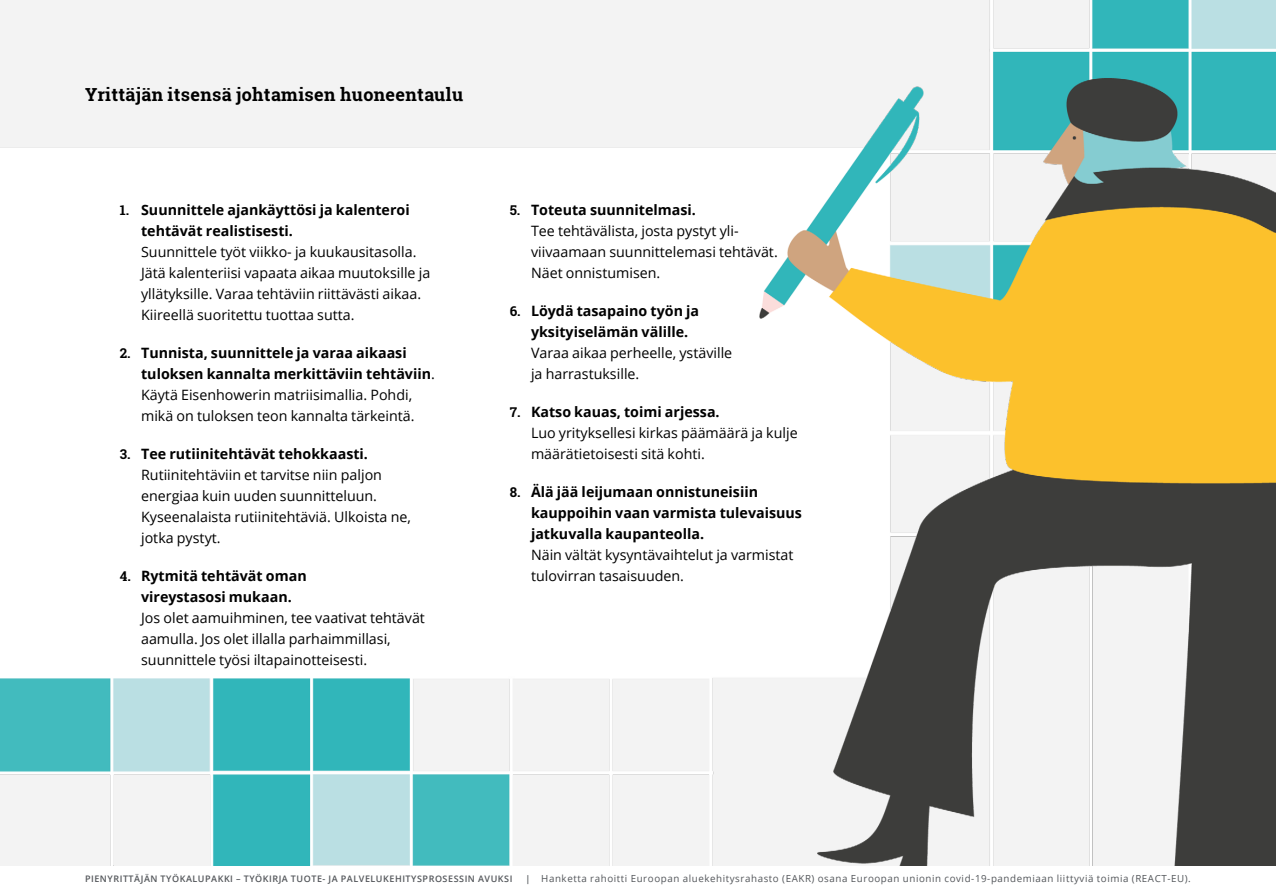
<style>
.page{position:relative;width:1276px;height:893px;background:#fff}
.page>*{position:absolute;margin:0;border:0;box-sizing:border-box;transform-origin:0 0}
.TYOPOHJAT_-_H3{font:700 18px "Roboto Slab";letter-spacing:.02em;color:#000}
.t1{font:14.25px/21px "Open Sans";color:#000}
.t2{font:700 14.25px/21px "Open Sans";color:#000}
.alatunniste_normal{font:9.75px "Open Sans";letter-spacing:.06em;color:#53565a}
.alatunniste_normal-2{font:600 9px "Open Sans";letter-spacing:.06em;color:#53565a}
.s1{font-family:"Roboto Slab";font-weight:700;font-size:13.5px}
.s2{font-weight:700}
.s3{font-family:"Roboto Slab";font-size:13.5px}
.s4{font-weight:400}
.s5{font-weight:600;font-size:9px}
</style>
<div class="page">
<img style="left:0;top:0;width:1275px;height:866px">
<h3 class="TYOPOHJAT_-_H3" style="left:85px;top:82px;width:380px">Yrittäjän itsensä johtamisen huoneentaulu</h3>
<p class="t1" style="left:141px;top:199px;width:291px;text-indent:-21px"><span class="s1">1.</span> <span class="s2">Suunnittele ajankäyttösi ja kalenteroi tehtävät realistisesti.<br></span>Suunnittele työt viikko- ja kuukausitasolla.<br>Jätä kalenteriisi vapaata aikaa muutoksille ja yllätyksille. Varaa tehtäviin riittävästi aikaa.<br>Kiireellä suoritettu tuottaa sutta.</p>
<p class="t1" style="left:141px;top:342px;width:295px;text-indent:-21px"><span class="s1">2.</span> <span class="s2">Tunnista, suunnittele ja varaa aikaasi tuloksen kannalta merkittäviin tehtäviin</span>.<br>Käytä Eisenhowerin matriisimallia. Pohdi, mikä on tuloksen teon kannalta tärkeintä.</p>
<p class="t1" style="left:141px;top:443px;width:271px;text-indent:-21px"><span class="s1">3.</span> <span class="s2">Tee rutiinitehtävät tehokkaasti.<br></span>Rutiinitehtäviin et tarvitse niin paljon energiaa kuin uuden suunnitteluun.<br>Kyseenalaista rutiinitehtäviä. Ulkoista ne, jotka pystyt.</p>
<p class="t1" style="left:141px;top:565px;width:285px;text-indent:-21px"><span class="s1">4.</span> <span class="s2">Rytmitä tehtävät oman<br>vireystasosi mukaan.<br></span>Jos olet aamuihminen, tee vaativat tehtävät aamulla. Jos olet illalla parhaimmillasi, suunnittele työsi iltapainotteisesti.</p>
<p class="t1" style="left:531px;top:199px;width:248px;text-indent:-21px"><span class="s1">5.</span> <span class="s2">Toteuta suunnitelmasi.<br></span>Tee tehtävälista, josta pystyt yli&shy;viivaamaan suunnittelemasi tehtävät.<br>Näet onnistumisen.</p>
<p class="t1" style="left:531px;top:300px;width:203px;text-indent:-21px"><span class="s1">6.</span> <span class="s2">Löydä tasapaino työn ja yksityiselämän välille.<br></span>Varaa aikaa perheelle, ystäville ja harrastuksille.</p>
<p class="t1" style="left:531px;top:401px;width:268px;text-indent:-21px"><span class="s1">7.</span> <span class="s2">Katso kauas, toimi arjessa.<br></span>Luo yrityksellesi kirkas päämäärä ja kulje määrätietoisesti sitä kohti.</p>
<p class="t2" style="left:531px;top:481px;width:272px;text-indent:-21px"><span class="s3">8.</span> Älä jää leijumaan onnistuneisiin kauppoihin vaan varmista tulevaisuus jatkuvalla kaupanteolla.<br><span class="s4">Näin vältät kysyntävaihtelut ja varmistat tulovirran tasaisuuden.</span></p>
<p class="alatunniste_normal-2" style="left:85px;top:873px;width:429px">PIENYRITTÄJÄN TYÖKALUPAKKI – TYÖKIRJA TUOTE- JA PALVELUKEHITYSPROSESSIN AVUKSI</p>
<p class="alatunniste_normal" style="left:525px;top:872px;width:667px"><span class="s5">|</span> Hanketta rahoitti Euroopan aluekehitysrahasto (EAKR) osana Euroopan unionin covid-19-pandemiaan liittyviä toimia (REACT-EU).</p>
</div>
